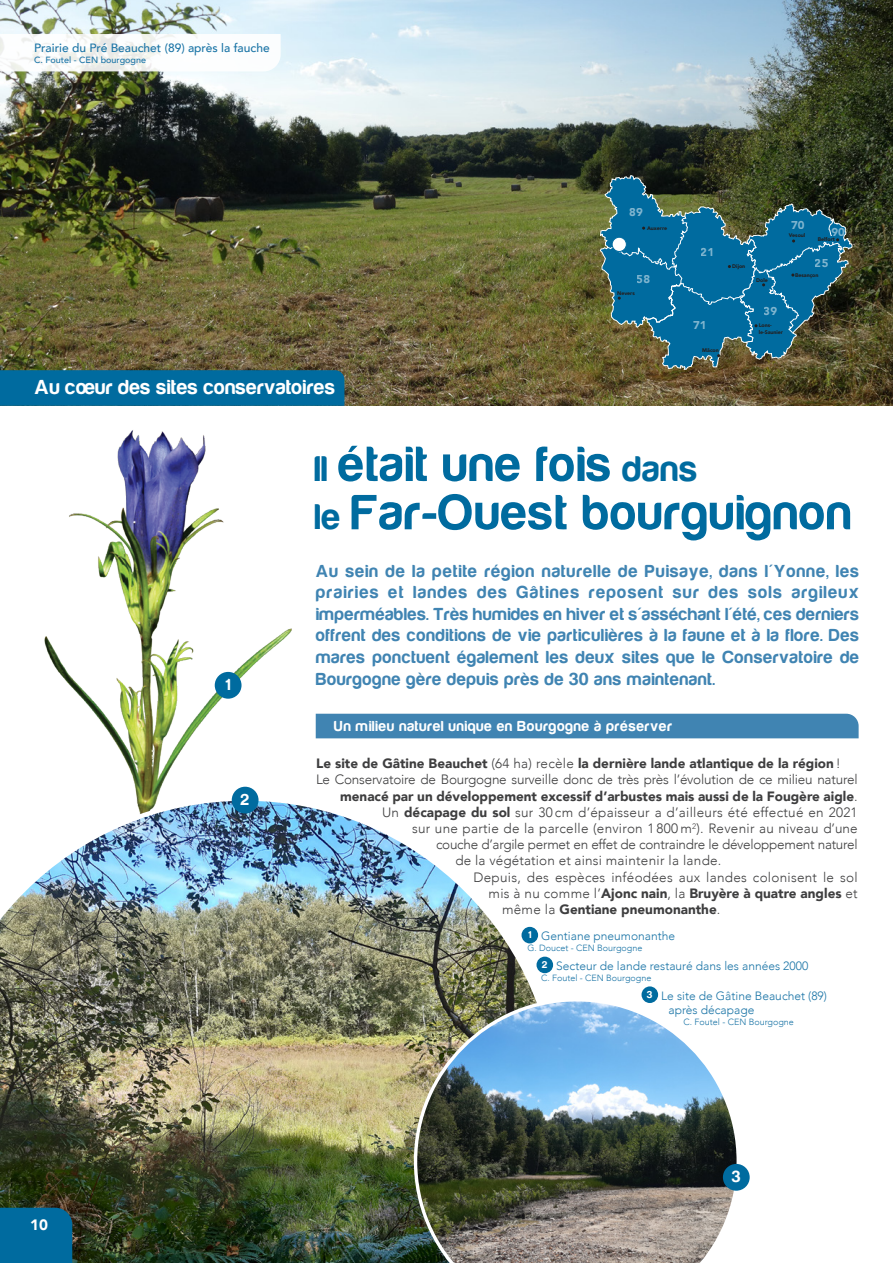
<style>
.page{position:relative;width:893px;height:1263px;background:#fff}
.page>*{position:absolute;margin:0;border:0;box-sizing:border-box;transform-origin:0 0}
.t1{font:51.15px "Harabara";letter-spacing:.04em;color:#006b9f}
.t2{font:21px "Harabara";letter-spacing:.03em;color:#fff}
.t3{font:18px/21.6px "Harabara";letter-spacing:.05em;color:#4084b2;text-align:justify}
.t4{font:16.65px "Harabara";color:#fff}
.t5{font:15px "Harabara";letter-spacing:.06em;color:#fff}
.t6{font:900 15px "Avenir";color:#fff}
.t7{font:900 13.5px "Avenir";color:#3e3e3f}
.t8{font:300 13.5px "Avenir";letter-spacing:.01em;color:#3e3e3f}
.t9{font:300 13.5px "Avenir";letter-spacing:-.015em;color:#3e3e3f}
.t10{font:300 13.5px "Avenir";letter-spacing:-.02em;color:#3e3e3f}
.t11{font:300 12px "Avenir";color:#1a74a6}
.t12{font:500 12px "Avenir";color:#1a74a6}
.t13{font:900 11.4px "Avenir";color:#fff}
.t14{font:10.35px "Harabara";color:#fff}
.t15{font:300 9px "Avenir";color:#1a74a6}
.t16{font:500 9px "Avenir";color:#1a74a6}
.t17{font:900 5.25px/6.3px "Avenir";color:#231f20}
.s1{font-size:36.9px}
.s2{font-weight:300}
.s3{font-weight:900}
</style>
<div class="page">
<img style="left:44px;top:430px;width:248px;height:366px">
<img style="left:0;top:796px;width:554px;height:467px">
<img style="left:414px;top:998px;width:323px;height:265px">
<img style="left:0;top:0;width:893px;height:406px">
<img style="left:600px;top:175px;width:253px;height:195px">
<div style="left:828px;top:236px;width:7px;height:6px;background:#006b9f"></div>
<div style="left:0;top:370px;width:344px;height:36px;background:#006b9f"></div>
<div style="left:316px;top:714px;width:543px;height:24px;background:#4084b2"></div>
<div style="left:0;top:1208px;width:72px;height:55px;background:#006b9f"></div>
<svg style="left:0;top:34px;width:281px;height:37px"></svg>
<div style="left:215px;top:672px;width:27px;height:27px;background:#006b9f;border-radius:50%"></div>
<div style="left:232px;top:787px;width:27px;height:26px;background:#006b9f;border-radius:50%"></div>
<div style="left:723px;top:1164px;width:27px;height:27px;background:#006b9f;border-radius:50%"></div>
<div style="left:521px;top:927px;width:17px;height:16px;background:#006b9f;border-radius:50%"></div>
<div style="left:536px;top:957px;width:17px;height:16px;background:#006b9f;border-radius:50%"></div>
<div style="left:641px;top:986px;width:17px;height:17px;background:#006b9f;border-radius:50%"></div>
<p class="t12" style="left:34px;top:37px;width:237px">Prairie du Pré Beauchet (89) après la fauche</p>
<p class="t16" style="left:34px;top:52px;width:114px">C. Foutel - CEN bourgogne</p>
<p class="t2" style="left:35px;top:376px;width:302px">Au coeur des sites conservatoires</p>
<p class="t13" style="left:629px;top:203px;width:15px">89</p>
<p class="t17" style="left:647px;top:224px;width:22px">Auxerre</p>
<p class="t13" style="left:637px;top:270px;width:15px">58</p>
<p class="t17" style="left:617px;top:290px;width:19px">Nevers</p>
<p class="t13" style="left:701px;top:242px;width:15px">21</p>
<p class="t13" style="left:693px;top:315px;width:15px">71</p>
<p class="t17" style="left:702px;top:347px;width:18px">Mâcon</p>
<p class="t17" style="left:732px;top:263px;width:14px">Dijon</p>
<p class="t17" style="left:756px;top:277px;width:13px">Dole</p>
<p class="t13" style="left:764px;top:301px;width:15px">39</p>
<p class="t13" style="left:791px;top:215px;width:15px">70</p>
<p class="t17" style="left:789px;top:232px;width:18px">Vesoul</p>
<p class="t13" style="left:831px;top:222px;width:15px">90</p>
<p class="t17" style="left:818px;top:236px;width:19px">Belfort</p>
<p class="t13" style="left:815px;top:253px;width:15px">25</p>
<p class="t17" style="left:795px;top:272px;width:25px">Besançon</p>
<p class="t17" style="left:759px;top:322px;width:26px">Lons&shy;le-Saunier</p>
<p class="t6" style="left:30px;top:1211px;width:19px">10</p>
<p class="t4" style="left:226px;top:676px;width:6px">1</p>
<p class="t4" style="left:241px;top:791px;width:10px">2</p>
<p class="t1" style="left:315px;top:437px;width:384px"><span class="s1">Il</span> était une fois <span class="s1">dans</span></p>
<p class="t1" style="left:315px;top:486px;width:538px"><span class="s1">le</span> Far-Ouest bourguignon</p>
<p class="t3" style="left:316px;top:560px;width:544px">Au sein de la petite région naturelle de Puisaye, dans l'Yonne, les prairies et landes des Gâtines reposent sur des sols argileux imperméables. Très humides en hiver et s'asséchant l'été, ces derniers offrent des conditions de vie particulières à la faune et à la flore. Des mares ponctuent également les deux sites que le Conservatoire de Bourgogne gère depuis près de 30 ans maintenant.</p>
<p class="t5" style="left:334px;top:718px;width:339px">Un milieu naturel unique en Bourgogne à préserver</p>
<p class="t7" style="left:316px;top:752px;width:526px">Le site de Gâtine Beauchet <span class="s2">(64 ha) recèle</span> la dernière lande atlantique de la région <span class="s2">!</span></p>
<p class="t9" style="left:316px;top:772px;width:543px">Le Conservatoire de Bourgogne surveille donc de très près l’évolution de ce milieu naturel</p>
<p class="t7" style="left:340px;top:784px;width:519px">menacé par un développement excessif d’arbustes mais aussi de la Fougère aigle<span class="s2">.</span></p>
<p class="t8" style="left:382px;top:804px;width:477px">Un <span class="s3">décapage du sol</span> sur 30 cm d’épaisseur a d’ailleurs été effectué en 2021</p>
<p class="t8" style="left:412px;top:820px;width:447px">sur une partie de la parcelle (environ 1 800 m<sup>2</sup>). Revenir au niveau d’une</p>
<p class="t10" style="left:436px;top:837px;width:423px">couche d’argile permet en effet de contraindre le développement naturel</p>
<p class="t8" style="left:456px;top:853px;width:267px">de la végétation et ainsi maintenir la lande.</p>
<p class="t8" style="left:474px;top:869px;width:386px">Depuis, des espèces inféodées aux landes colonisent le sol</p>
<p class="t7" style="left:489px;top:881px;width:370px"><span class="s2">mis à nu comme l’</span>Ajonc nain<span class="s2">, la</span> Bruyère à quatre angles <span class="s2">et</span></p>
<p class="t7" style="left:502px;top:898px;width:220px"><span class="s2">même la</span> Gentiane pneumonanthe<span class="s2">.</span></p>
<p class="t14" style="left:528px;top:929px;width:4px">1</p>
<p class="t11" style="left:541px;top:929px;width:135px">Gentiane pneumonanthe</p>
<p class="t15" style="left:527px;top:943px;width:116px">G. Doucet - CEN Bourgogne</p>
<p class="t14" style="left:542px;top:959px;width:7px">2</p>
<p class="t11" style="left:556px;top:959px;width:253px">Secteur de lande restauré dans les années 2000</p>
<p class="t15" style="left:541px;top:972px;width:112px">C. Foutel - CEN Bourgogne</p>
<p class="t14" style="left:647px;top:989px;width:7px">3</p>
<p class="t11" style="left:661px;top:989px;width:167px">Le site de Gâtine Beauchet (89)</p>
<p class="t11" style="left:668px;top:1003px;width:87px">après décapage</p>
<p class="t15" style="left:683px;top:1017px;width:112px">C. Foutel - CEN Bourgogne</p>
<p class="t4" style="left:732px;top:1168px;width:10px">3</p>
</div>
